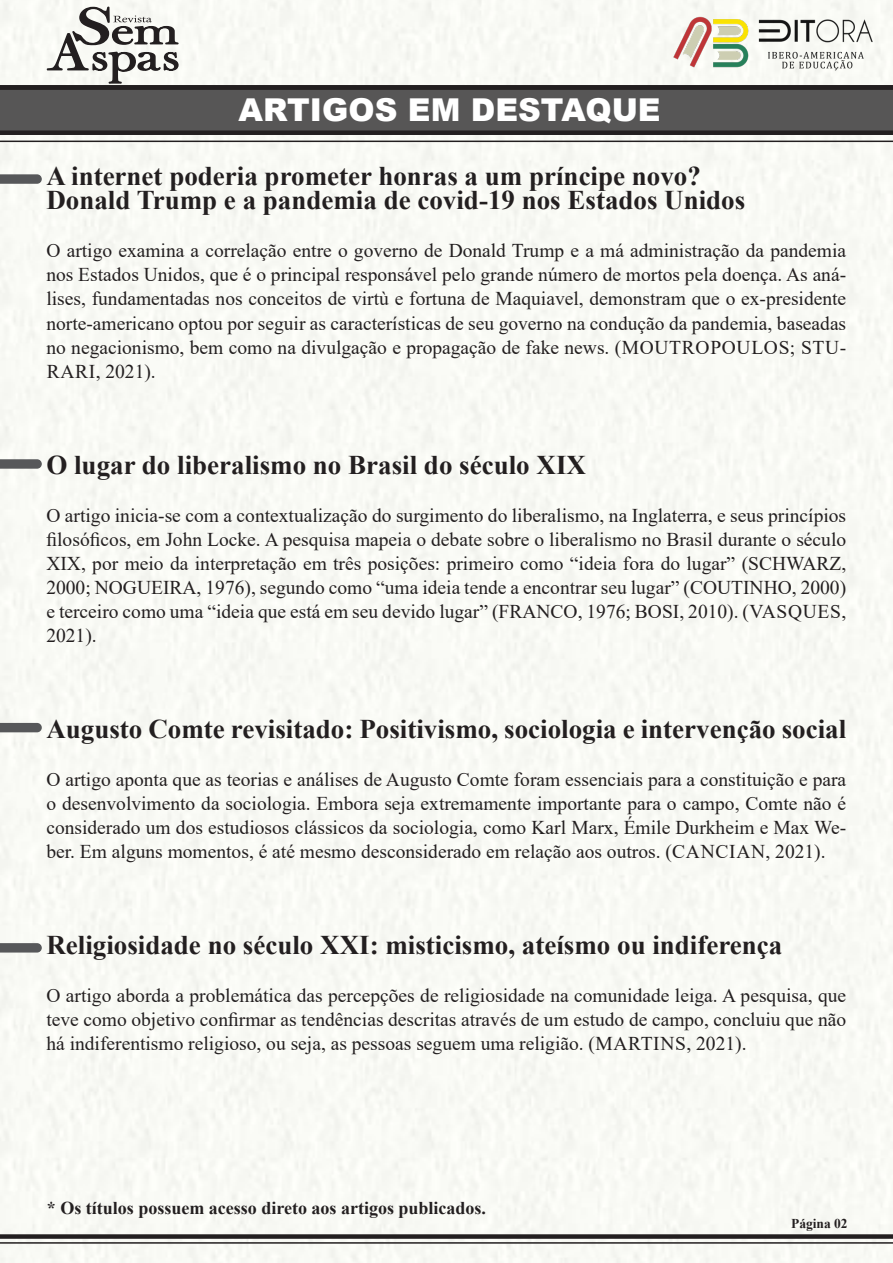
<style>
.page{position:relative;width:893px;height:1263px;background:#fff}
.page>*{position:absolute;margin:0;border:0;box-sizing:border-box;transform-origin:0 0}
.t1{font:900 31.5px "Arial";color:#fff}
.t2{font:700 27px "Times New Roman";color:#231f20}
.t3{font:19.5px/24px "Times New Roman";color:#231f20;text-align:justify}
.t4{font:700 18px "Times New Roman";color:#231f20}
.t5{font:700 13.5px "Times New Roman";color:#231f20}
</style>
<div class="page">
<svg style="left:0;top:83px;width:893px;height:54px;background:#5f5d5d"></svg>
<hr style="left:0;top:141px;width:893px;height:1px;background:#231f20">
<div style="left:0;top:85px;width:893px;height:5px;background:#231f20"></div>
<img style="left:660px;top:16px;width:225px;height:63px">
<div style="left:0;top:1234px;width:893px;height:5px;background:#231f20"></div>
<hr style="left:0;top:1242px;width:893px;height:2px;background:#231f20">
<svg style="left:46px;top:6px;width:134px;height:78px"></svg>
<svg style="left:0;top:174px;width:42px;height:10px"></svg>
<svg style="left:0;top:459px;width:42px;height:10px"></svg>
<svg style="left:0;top:723px;width:42px;height:9px"></svg>
<svg style="left:0;top:943px;width:42px;height:9px"></svg>
<p class="t1" style="left:238px;top:86px;width:424px">ARTIGOS EM DESTAQUE</p>
<p class="t2" style="left:46px;top:157px;width:656px">A internet poderia prometer honras a um príncipe novo?</p>
<p class="t2" style="left:46px;top:181px;width:700px">Donald Trump e a pandemia de covid-19 nos Estados Unidos</p>
<p class="t3" style="left:46px;top:238px;width:801px">O artigo examina a correlação entre o governo de Donald Trump e a má administração da pandemia nos Estados Unidos, que é o principal responsável pelo grande número de mortos pela doença. As aná&shy;lises, fundamentadas nos conceitos de virtù e fortuna de Maquiavel, demonstram que o ex-presidente norte-americano optou por seguir as características de seu governo na condução da pandemia, baseadas no negacionismo, bem como na divulgação e propagação de fake news. (MOUTROPOULOS; STU-RARI, 2021).</p>
<p class="t2" style="left:46px;top:445px;width:541px">O lugar do liberalismo no Brasil do século XIX</p>
<p class="t3" style="left:46px;top:502px;width:801px">O artigo inicia-se com a contextualização do surgimento do liberalismo, na Inglaterra, e seus princípios filosóficos, em John Locke. A pesquisa mapeia o debate sobre o liberalismo no Brasil durante o século XIX, por meio da interpretação em três posições: primeiro como “ideia fora do lugar” (SCHWARZ, 2000; NOGUEIRA, 1976), segundo como “uma ideia tende a encontrar seu lugar” (COUTINHO, 2000) e terceiro como uma “ideia que está em seu devido lugar” (FRANCO, 1976; BOSI, 2010). (VASQUES, 2021).</p>
<p class="t2" style="left:46px;top:709px;width:801px">Augusto Comte revisitado: Positivismo, sociologia e intervenção social</p>
<p class="t3" style="left:46px;top:766px;width:801px">O artigo aponta que as teorias e análises de Augusto Comte foram essenciais para a constituição e para o desenvolvimento da sociologia. Embora seja extremamente importante para o campo, Comte não é considerado um dos estudiosos clássicos da sociologia, como Karl Marx, Émile Durkheim e Max We&shy;ber. Em alguns momentos, é até mesmo desconsiderado em relação aos outros. (CANCIAN, 2021).</p>
<p class="t2" style="left:46px;top:925px;width:737px">Religiosidade no século XXI: misticismo, ateísmo ou indiferença</p>
<p class="t3" style="left:46px;top:982px;width:801px">O artigo aborda a problemática das percepções de religiosidade na comunidade leiga. A pesquisa, que teve como objetivo confirmar as tendências descritas através de um estudo de campo, concluiu que não há indiferentismo religioso, ou seja, as pessoas seguem uma religião. (MARTINS, 2021).</p>
<p class="t4" style="left:47px;top:1195px;width:441px">* Os títulos possuem acesso direto aos artigos publicados.</p>
<p class="t5" style="left:791px;top:1213px;width:58px">Página 02</p>
</div>
